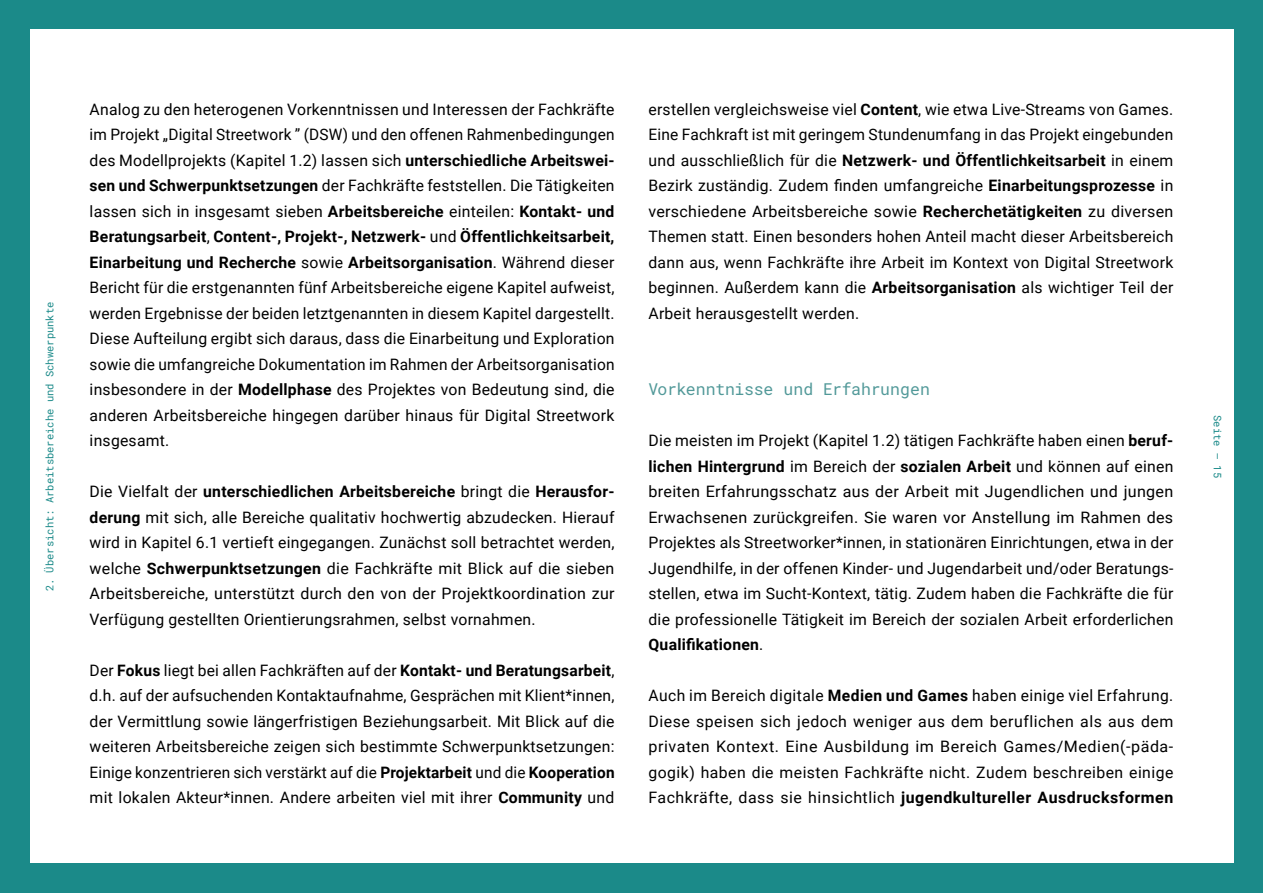
<style>
.page{position:relative;width:1263px;height:893px;background:#1b8a89}
.page>*{position:absolute;margin:0;border:0;box-sizing:border-box;transform-origin:0 0}
.t1{font:16.5px "Roboto Mono";letter-spacing:-.015em;color:#529999}
.t2{font:15.75px/25.5px "Roboto";letter-spacing:.015em;color:#000;text-align:justify}
.t3{font:10.5px "Roboto Mono";color:#1b8a89}
.s1{font-weight:700}
</style>
<div class="page">
<div style="left:30px;top:30px;width:1203px;height:833px;background:#fff"></div>
<p class="t3" style="left:43px;top:591px;width:291px;rotate:-90deg">2. Übersicht: Arbeitsbereiche und Schwerpunkte</p>
<p class="t2" style="left:90px;top:96px;width:526px">Analog zu den heterogenen Vorkenntnissen und Interessen der Fachkräfte im Projekt „Digital Streetwork ” (DSW) und den offenen Rahmenbedingungen des Modellprojekts (Kapitel 1.2) lassen sich <span class="s1">unterschiedliche Arbeitswei&shy;sen und Schwerpunktsetzungen</span> der Fachkräfte feststellen. Die Tätigkeiten lassen sich in insgesamt sieben <span class="s1">Arbeitsbereiche</span> einteilen: <span class="s1">Kontakt- und Beratungsarbeit</span>, <span class="s1">Content-, Projekt-, Netzwerk-</span> und <span class="s1">Öffentlichkeitsarbeit, Einarbeitung und Recherche</span> sowie <span class="s1">Arbeitsorganisation</span>. Während dieser Bericht für die erstgenannten fünf Arbeitsbereiche eigene Kapitel aufweist, werden Ergebnisse der beiden letztgenannten in diesem Kapitel dargestellt.<br>Diese Aufteilung ergibt sich daraus, dass die Einarbeitung und Exploration sowie die umfangreiche Dokumentation im Rahmen der Arbeitsorganisation insbesondere in der <span class="s1">Modellphase</span> des Projektes von Bedeutung sind, die anderen Arbeitsbereiche hingegen darüber hinaus für Digital Streetwork insgesamt.</p>
<p class="t2" style="left:90px;top:478px;width:526px">Die Vielfalt der <span class="s1">unterschiedlichen Arbeitsbereiche</span> bringt die <span class="s1">Herausfor&shy;derung</span> mit sich, alle Bereiche qualitativ hochwertig abzudecken. Hierauf wird in Kapitel 6.1 vertieft eingegangen. Zunächst soll betrachtet werden, welche <span class="s1">Schwerpunktsetzungen</span> die Fachkräfte mit Blick auf die sieben Arbeitsbereiche, unterstützt durch den von der Projektkoordination zur Verfügung gestellten Orientierungsrahmen, selbst vornahmen.</p>
<p class="t2" style="left:90px;top:657px;width:526px">Der <span class="s1">Fokus</span> liegt bei allen Fachkräften auf der <span class="s1">Kontakt- und Beratungsarbeit</span>, d.h. auf der aufsuchenden Kontaktaufnahme, Gesprächen mit Klient*innen, der Vermittlung sowie längerfristigen Beziehungsarbeit. Mit Blick auf die weiteren Arbeitsbereiche zeigen sich bestimmte Schwerpunktsetzungen:<br>Einige konzentrieren sich verstärkt auf die <span class="s1">Projektarbeit</span> und die <span class="s1">Kooperation </span>mit lokalen Akteur*innen. Andere arbeiten viel mit ihrer <span class="s1">Community</span> und</p>
<p class="t2" style="left:648px;top:96px;width:526px">erstellen vergleichsweise viel <span class="s1">Content</span>, wie etwa Live-Streams von Games.<br>Eine Fachkraft ist mit geringem Stundenumfang in das Projekt eingebunden und ausschließlich für die <span class="s1">Netzwerk- und Öffentlichkeitsarbeit</span> in einem Bezirk zuständig. Zudem finden umfangreiche <span class="s1">Einarbeitungsprozesse</span> in verschiedene Arbeitsbereiche sowie <span class="s1">Recherchetätigkeiten</span> zu diversen Themen statt. Einen besonders hohen Anteil macht dieser Arbeitsbereich dann aus, wenn Fachkräfte ihre Arbeit im Kontext von Digital Streetwork beginnen. Außerdem kann die <span class="s1">Arbeitsorganisation</span> als wichtiger Teil der Arbeit herausgestellt werden.</p>
<p class="t1" style="left:648px;top:378px;width:283px">Vorkenntnisse und Erfahrungen</p>
<p class="t2" style="left:648px;top:427px;width:526px">Die meisten im Projekt (Kapitel 1.2) tätigen Fachkräfte haben einen <span class="s1">beruf&shy;lichen Hintergrund</span> im Bereich der <span class="s1">sozialen Arbeit</span> und können auf einen breiten Erfahrungsschatz aus der Arbeit mit Jugendlichen und jungen Erwachsenen zurückgreifen. Sie waren vor Anstellung im Rahmen des Projektes als Streetworker*innen, in stationären Einrichtungen, etwa in der Jugendhilfe, in der offenen Kinder- und Jugendarbeit und/oder Beratungs&shy;stellen, etwa im Sucht-Kontext, tätig. Zudem haben die Fachkräfte die für die professionelle Tätigkeit im Bereich der sozialen Arbeit erforderlichen <span class="s1">Qualifikationen</span>.</p>
<p class="t2" style="left:648px;top:682px;width:526px">Auch im Bereich digitale <span class="s1">Medien und Games</span> haben einige viel Erfahrung.<br>Diese speisen sich jedoch weniger aus dem beruflichen als aus dem privaten Kontext. Eine Ausbildung im Bereich Games/Medien(-päda&shy;gogik) haben die meisten Fachkräfte nicht. Zudem beschreiben einige Fachkräfte, dass sie hinsichtlich <span class="s1">jugendkultureller Ausdrucksformen</span></p>
<p class="t3" style="left:1225px;top:415px;width:64px;rotate:90deg">Seite – 15</p>
</div>
